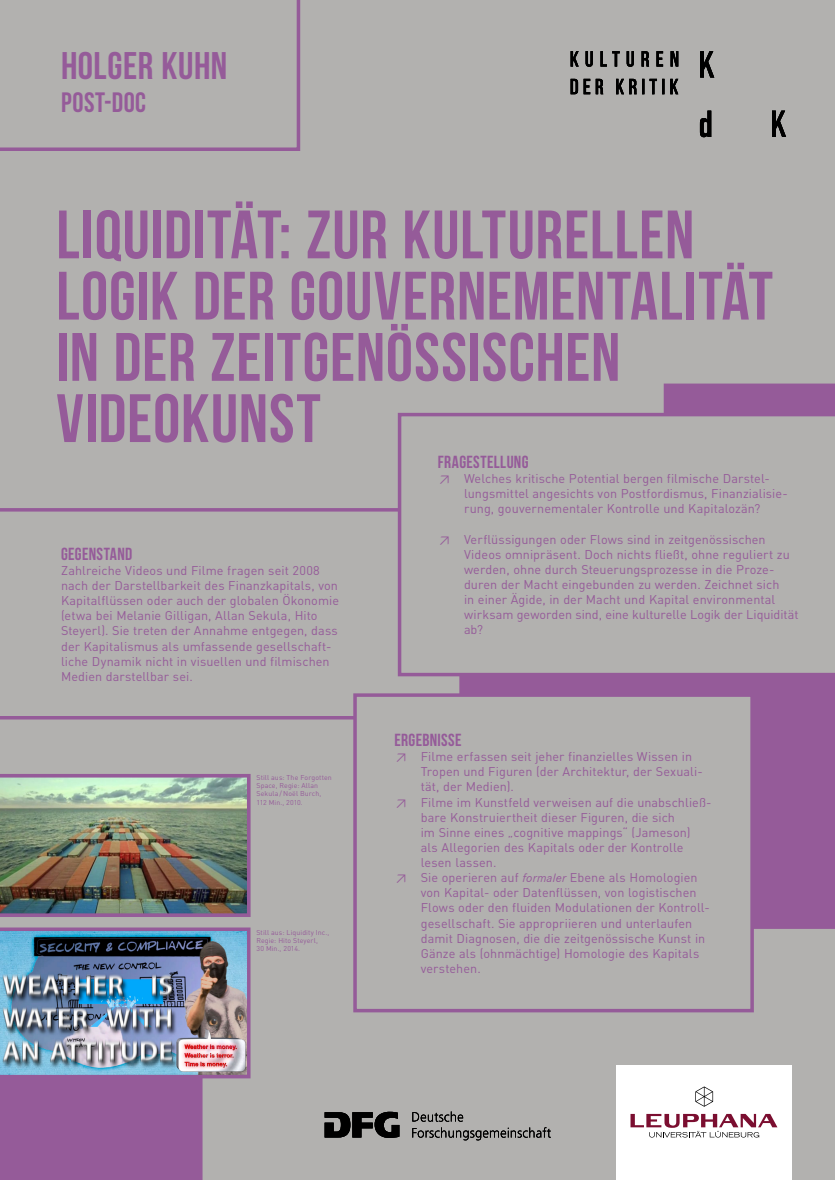
<style>
.page{position:relative;width:835px;height:1180px;background:#fff}
.page>*{position:absolute;margin:0;border:0;box-sizing:border-box;transform-origin:0 0}
.t1{font:700 68.25px/61.2px "Bebas Neue";letter-spacing:.01em;color:#955b99}
.t2{font:700 38.5px "Bebas Neue";letter-spacing:.01em;color:#955b99}
.t3{font:700 28px "Bebas Neue";letter-spacing:.02em;color:#955b99}
.t4{font:700 17.5px "Bebas Neue";letter-spacing:.02em;color:#955b99}
.t5{font:12.6px/15.1px "DIN";letter-spacing:.005em;color:#955b99}
.t6{font:7px/8.4px "DIN";letter-spacing:.01em;color:#955b99}
.s1{font-family:"AQUAS";font-style:italic}
</style>
<div class="page">
<div style="left:0;top:0;width:834px;height:1180px;background:#b2b1af"></div>
<svg style="left:0;top:0;width:300px;height:151px"></svg>
<div style="left:0;top:1078px;width:202px;height:102px;background:#955b99"></div>
<div style="left:463px;top:676px;width:371px;height:253px;background:#955b99"></div>
<div style="left:663px;top:383px;width:171px;height:383px;background:#955b99"></div>
<img style="left:0;top:774px;width:250px;height:143px">
<img style="left:0;top:927px;width:250px;height:151px">
<svg style="left:0;top:508px;width:463px;height:211px"></svg>
<svg style="left:398px;top:413px;width:436px;height:263px"></svg>
<div style="left:353px;top:693px;width:400px;height:319px;background:#b2b1af;border:4px solid #955b99"></div>
<svg style="left:570px;top:79px;width:108px;height:15px"></svg>
<svg style="left:570px;top:51px;width:108px;height:16px"></svg>
<svg style="left:772px;top:111px;width:14px;height:26px"></svg>
<svg style="left:699px;top:111px;width:12px;height:26px"></svg>
<svg style="left:700px;top:51px;width:14px;height:27px"></svg>
<svg style="left:324px;top:1111px;width:75px;height:27px"></svg>
<svg style="left:412px;top:1111px;width:51px;height:10px"></svg>
<svg style="left:412px;top:1127px;width:138px;height:13px"></svg>
<div style="left:616px;top:1066px;width:175px;height:114px;background:#fff"></div>
<svg style="left:695px;top:1086px;width:18px;height:20px"></svg>
<svg style="left:630px;top:1114px;width:147px;height:23px"></svg>
<h2 class="t2" style="left:61px;top:44px;width:168px">HOLGER KUHN</h2>
<h3 class="t3" style="left:61px;top:87px;width:86px">POST-DOC</h3>
<h1 class="t1" style="left:56px;top:203px;width:718px">LIQUIDITÄT: ZUR KULTURELLEN<br>LOGIK DER GOUVERNEMENTALITÄT<br>IN DER ZEITGENÖSSISCHEN<br>VIDEOKUNST</h1>
<h3 class="t4" style="left:61px;top:544px;width:73px">GEGENSTAND</h3>
<p class="t5" style="left:61px;top:562px;width:279px">Zahlreiche Videos und Filme fragen seit 2008 nach der Darstellbarkeit des Finanzkapitals, von Kapitalflüssen oder auch der globalen Ökonomie (etwa bei Melanie Gilligan, Allan Sekula, Hito Steyerl). Sie treten der Annahme entgegen, dass der Kapitalismus als umfassende gesellschaft&shy;liche Dynamik nicht in visuellen und filmischen Medien darstellbar sei.</p>
<p class="t6" style="left:256px;top:773px;width:77px">Still aus: The Forgotten<br>Space, Regie: Allan<br>Sekula / Noël Burch,<br>112 Min., 2010.</p>
<p class="t6" style="left:256px;top:927px;width:74px">Still aus: Liquidity Inc.,<br>Regie: Hito Steyerl,<br>30 Min., 2014.</p>
<h3 class="t4" style="left:437px;top:452px;width:92px">FRAGESTELLUNG</h3>
<p class="t5" style="left:464px;top:471px;width:325px;text-indent:-26px">≥ Welches kritische Potential bergen filmische Darstel&shy;lungsmittel angesichts von Postfordismus, Finanzialisie&shy;rung, gouvernementaler Kontrolle und Kapitalozän?</p>
<p class="t5" style="left:464px;top:531px;width:336px;text-indent:-26px">≥ Verflüssigungen oder Flows sind in zeitgenössischen Videos omnipräsent. Doch nichts fließt, ohne reguliert zu werden, ohne durch Steuerungsprozesse in die Proze&shy;duren der Macht eingebunden zu werden. Zeichnet sich<br>in einer Ägide, in der Macht und Kapital environmental wirksam geworden sind, eine kulturelle Logik der Liquidität ab?</p>
<h3 class="t4" style="left:394px;top:730px;width:69px">ERGEBNISSE</h3>
<p class="t5" style="left:395px;top:749px;width:298px">≥ Filme erfassen seit jeher finanzielles Wissen in</p>
<p class="t5" style="left:420px;top:764px;width:283px">Tropen und Figuren (der Architektur, der Sexuali-</p>
<p class="t5" style="left:420px;top:779px;width:95px">tät, der Medien).</p>
<p class="t5" style="left:395px;top:794px;width:318px">≥ Filme im Kunstfeld verweisen auf die unabschließ-</p>
<p class="t5" style="left:420px;top:809px;width:256px">bare Konstruiertheit dieser Figuren, die sich</p>
<p class="t5" style="left:420px;top:824px;width:271px">im Sinne eines „cognitive mappings“ (Jameson)</p>
<p class="t5" style="left:420px;top:839px;width:264px">als Allegorien des Kapitals oder der Kontrolle</p>
<p class="t5" style="left:420px;top:854px;width:77px">lesen lassen.</p>
<p class="t5" style="left:395px;top:870px;width:304px">≥ Sie operieren auf <span class="s1">formaler</span> Ebene als Homologien</p>
<p class="t5" style="left:420px;top:885px;width:277px">von Kapital- oder Datenflüssen, von logistischen</p>
<p class="t5" style="left:420px;top:900px;width:290px">Flows oder den fluiden Modulationen der Kontroll-</p>
<p class="t5" style="left:420px;top:915px;width:273px">gesellschaft. Sie appropriieren und unterlaufen</p>
<p class="t5" style="left:420px;top:930px;width:286px">damit Diagnosen, die die zeitgenössische Kunst in</p>
<p class="t5" style="left:420px;top:945px;width:280px">Gänze als (ohnmächtige) Homologie des Kapitals</p>
<p class="t5" style="left:420px;top:960px;width:62px">verstehen.</p>
</div>
